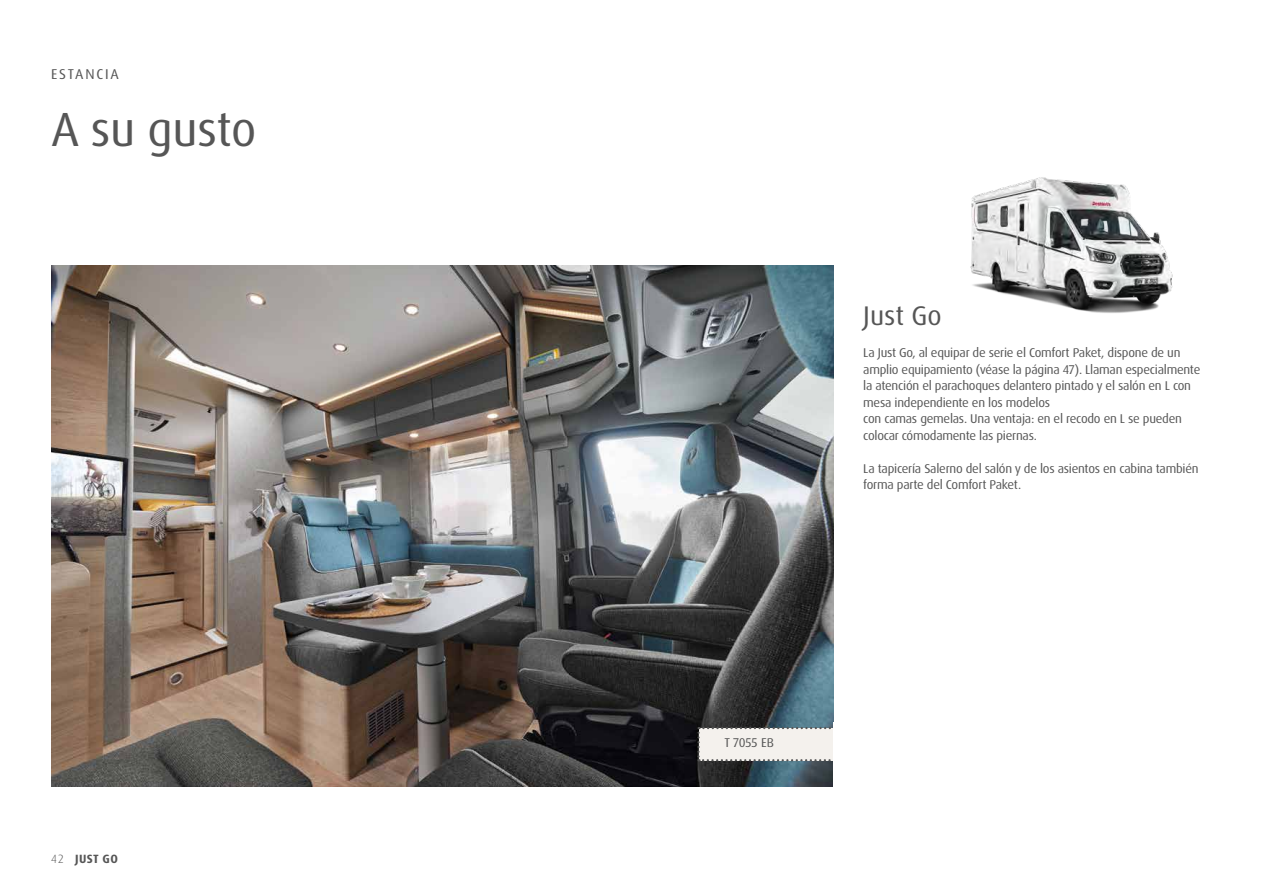
<style>
.page{position:relative;width:1263px;height:893px;background:#fff}
.page>*{position:absolute;margin:0;border:0;box-sizing:border-box;transform-origin:0 0}
.t1{font:48px "Dax Pro";letter-spacing:-.01em;color:#565656}
.t2{font:27px "Dax Pro";color:#565656}
.t3{font:14.25px "Dax Pro";letter-spacing:.12em;color:#565656}
.t4{font:12.75px/16.5px "Dax Pro";letter-spacing:-.02em;color:#565656}
.t5{font:700 12px "Dax Pro";letter-spacing:.035em;color:#565656}
.t6{font:300 12px "Dax OT";color:#565656}
</style>
<div class="page">
<img style="left:52px;top:265px;width:781px;height:522px">
<svg style="left:697px;top:727px;width:136px;height:34px;background:#d4d2cf"></svg>
<div style="left:713px;top:732px;width:120px;height:22px;background:#f4f1ed"></div>
<img style="left:970px;top:177px;width:203px;height:136px">
<p class="t3" style="left:51px;top:65px;width:69px">ESTANCIA</p>
<h1 class="t1" style="left:51px;top:99px;width:207px">A su gusto</h1>
<p class="t6" style="left:51px;top:851px;width:14px">42</p>
<p class="t5" style="left:75px;top:851px;width:44px">JUST GO</p>
<h2 class="t2" style="left:863px;top:299px;width:80px">Just Go</h2>
<p class="t4" style="left:863px;top:345px;width:339px">La Just Go, al equipar de serie el Comfort Paket, dispone de un amplio equipamiento (véase la página 47). Llaman especialmente la atención el parachoques delantero pintado y el salón en L con mesa independiente en los modelos<br>con camas gemelas. Una ventaja: en el recodo en L se pueden colocar cómodamente las piernas.</p>
<p class="t4" style="left:863px;top:460px;width:337px">La tapicería Salerno del salón y de los asientos en cabina también forma parte del Comfort Paket.</p>
<p class="t4" style="left:724px;top:735px;width:51px">T 7055 EB</p>
</div>
